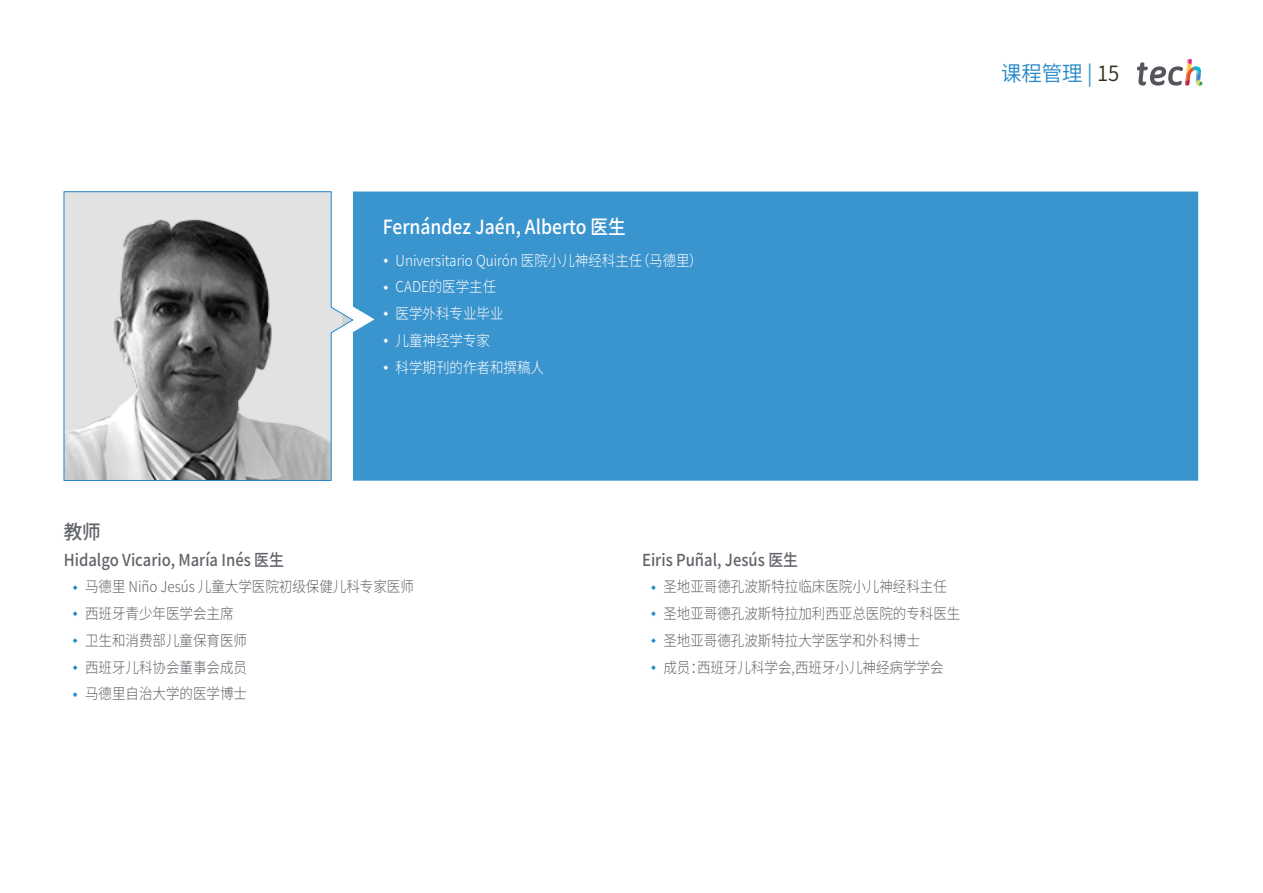
<style>
.page{position:relative;width:1263px;height:893px;background:#fff}
.page>*{position:absolute;margin:0;border:0;box-sizing:border-box;transform-origin:0 0}
.t1{font:21px "Source Han Sans CN";color:#2488c9}
.t2{font:500 19.5px "Source Han Sans CN";color:#fff;scale:.9 1}
.t3{font:500 19.5px "Source Han Sans CN";color:#61646a;scale:.95 1}
.t4{font:500 16.5px "Source Han Sans CN";color:#61646a;scale:.9 1}
.t5{font:300 15px/26.7px "Source Han Sans CN";color:#61646a;scale:.9 1}
.t6{font:300 15px/26.7px "Source Han Sans CN";color:#fff;scale:.9 1}
.s1{color:#312e20}
</style>
<div class="page">
<svg style="left:1137px;top:59px;width:65px;height:27px"></svg>
<div style="left:353px;top:192px;width:845px;height:289px;background:#3a94ce"></div>
<svg style="left:64px;top:191px;width:289px;height:290px"></svg>
<svg style="left:384px;top:258px;width:4px;height:5px"></svg>
<svg style="left:384px;top:285px;width:4px;height:5px"></svg>
<svg style="left:384px;top:311px;width:4px;height:5px"></svg>
<svg style="left:384px;top:338px;width:4px;height:5px"></svg>
<svg style="left:384px;top:365px;width:4px;height:5px"></svg>
<h2 class="t2" style="left:383px;top:216px;width:271px">Fernández Jaén, Alberto 医生</h2>
<p class="t6" style="left:396px;top:247px;width:343px">Universitario Quirón 医院小儿神经科主任（马德里）<br>CADE的医学主任<br>医学外科专业毕业<br>儿童神经学专家<br>科学期刊的作者和撰稿人</p>
<h1 class="t1" style="left:1001px;top:61px;width:120px">课程管理 | <span class="s1">15</span></h1>
<h2 class="t3" style="left:64px;top:520px;width:41px">教师</h2>
<p class="t4" style="left:64px;top:550px;width:246px">Hidalgo Vicario, María Inés 医生</p>
<p class="t5" style="left:85px;top:574px;width:367px">马德里 Niño Jesús 儿童大学医院初级保健儿科专家医师西班牙青少年医学会主席<br>卫生和消费部儿童保育医师<br>西班牙儿科协会董事会成员<br>马德里自治大学的医学博士</p>
<p class="t4" style="left:642px;top:550px;width:175px">Eiris Puñal, Jesús 医生</p>
<p class="t5" style="left:663px;top:574px;width:331px">圣地亚哥德孔波斯特拉临床医院小儿神经科主任圣地亚哥德孔波斯特拉加利西亚总医院的专科医生圣地亚哥德孔波斯特拉大学医学和外科博士<br>成员：西班牙儿科学会,西班牙小儿神经病学学会</p>
</div>
